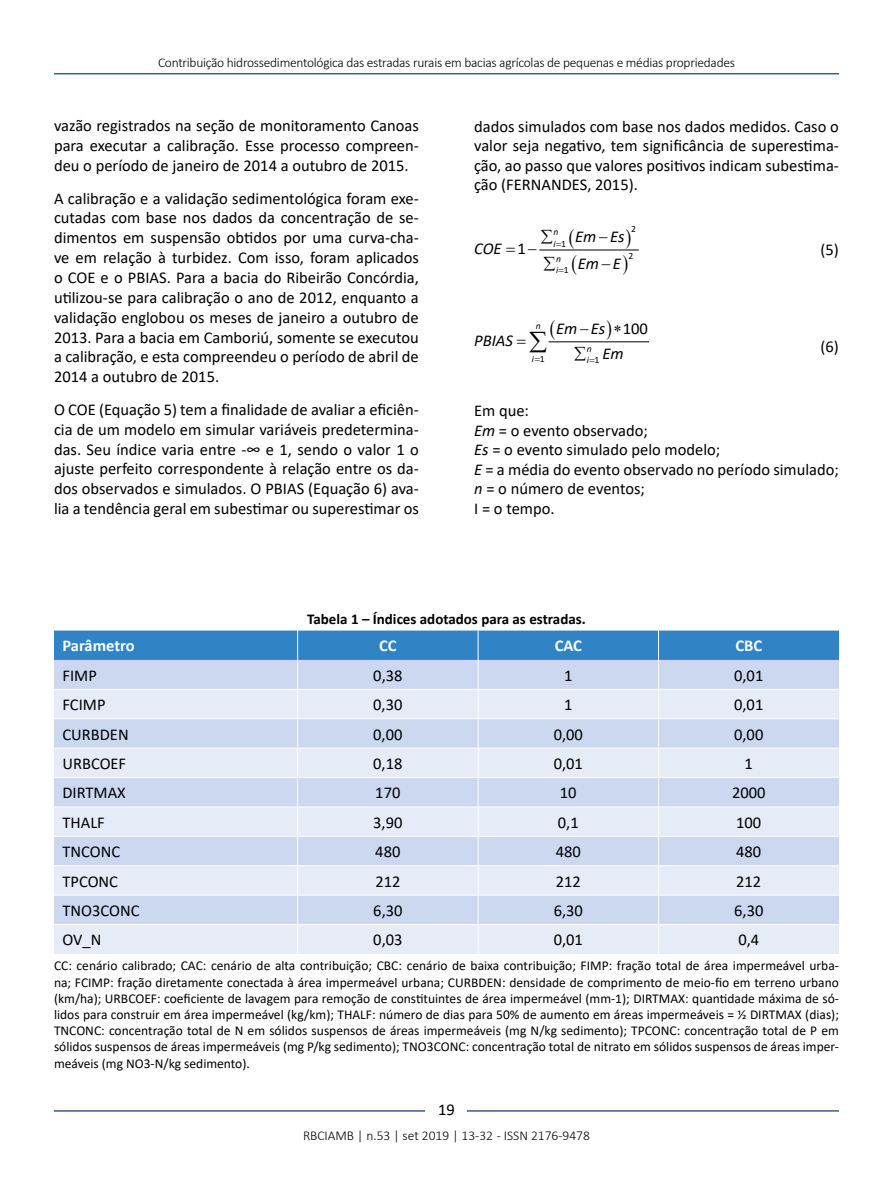
<style>
.page{position:relative;width:893px;height:1191px;background:#fff}
.page>*{position:absolute;margin:0;border:0;box-sizing:border-box;transform-origin:0 0}
.t1{font:16.5px/19.8px "Calibri";color:#000;text-align:justify}
.t2{font:italic 16.5px "Calibri";letter-spacing:-.005em;color:#020203}
.t3{font:700 16.5px "Calibri";color:#fff}
.t4{font:16.5px "Calibri";color:#020203}
.t5{font:700 15px "Calibri";color:#000}
.t6{font:13.5px/16.2px "Calibri";color:#000;text-align:justify}
.t7{font:300 13.5px "Calibri";letter-spacing:-.02em;color:#000}
.t8{font:300 13.5px "Calibri";color:#000}
.t9{font:italic 9.6px/11.7px "Calibri";color:#020203}
.t10{font:9.6px "Calibri";color:#020203}
.s1{font-style:italic}
</style>
<div class="page">
<hr style="left:54px;top:73px;width:785px;height:1px;background:#365f92">
<hr style="left:54px;top:1110px;width:785px;height:1px;background:#365f92">
<div style="left:426px;top:1096px;width:41px;height:26px;background:#fff"></div>
<hr style="left:540px;top:249px;width:98px;height:1px;background:#020203">
<hr style="left:549px;top:341px;width:99px;height:1px;background:#020203">
<svg style="left:54px;top:630px;width:785px;height:324px;background:#cadaf0"></svg>
<svg style="left:548px;top:341px;width:7px;height:2px"></svg>
<p class="t7" style="left:158px;top:54px;width:578px">Contribuição hidrossedimentológica das estradas rurais em bacias agrícolas de pequenas e médias propriedades</p>
<p class="t1" style="left:54px;top:116px;width:366px">vazão registrados na seção de monitoramento Canoas para executar a calibração. Esse processo compreen‑ deu o período de janeiro de 2014 a outubro de 2015.</p>
<p class="t1" style="left:54px;top:188px;width:366px">A calibração e a validação sedimentológica foram exe‑ cutadas com base nos dados da concentração de se‑ dimentos em suspensão obtidos por uma curva-cha‑ ve em relação à turbidez. Com isso, foram aplicados o COE e o PBIAS. Para a bacia do Ribeirão Concórdia, utilizou-se para calibração o ano de 2012, enquanto a validação englobou os meses de janeiro a outubro de 2013. Para a bacia em Camboriú, somente se executou a calibração, e esta compreendeu o período de abril de 2014 a outubro de 2015.</p>
<p class="t1" style="left:54px;top:399px;width:366px">O COE (Equação 5) tem a finalidade de avaliar a eficiên‑ cia de um modelo em simular variáveis predetermina‑ das. Seu índice varia entre -∞ e 1, sendo o valor 1 o ajuste perfeito correspondente à relação entre os da‑ dos observados e simulados. O PBIAS (Equação 6) ava‑ lia a tendência geral em subestimar ou superestimar os</p>
<p class="t1" style="left:474px;top:116px;width:366px">dados simulados com base nos dados medidos. Caso o valor seja negativo, tem significância de superestima‑ ção, ao passo que valores positivos indicam subestima‑ ção (FERNANDES, 2015).</p>
<p class="t9" style="left:553px;top:225px;width:6px">n i</p>
<p class="t9" style="left:556px;top:252px;width:6px">n i</p>
<p class="t10" style="left:631px;top:223px;width:6px">2</p>
<p class="t2" style="left:575px;top:225px;width:51px">Em Es</p>
<p class="t10" style="left:561px;top:237px;width:6px">1</p>
<p class="t1" style="left:821px;top:239px;width:20px">(5)</p>
<p class="t2" style="left:474px;top:237px;width:29px">COE</p>
<p class="t4" style="left:517px;top:237px;width:21px">1−</p>
<p class="t10" style="left:628px;top:249px;width:6px">2</p>
<p class="t2" style="left:578px;top:252px;width:44px">Em E</p>
<p class="t10" style="left:564px;top:263px;width:6px">1</p>
<p class="t2" style="left:474px;top:329px;width:40px">PBIAS</p>
<p class="t9" style="left:536px;top:320px;width:6px">n</p>
<p class="t2" style="left:556px;top:317px;width:51px">Em Es</p>
<p class="t4" style="left:614px;top:317px;width:36px">∗100</p>
<p class="t9" style="left:587px;top:342px;width:6px">n</p>
<p class="t2" style="left:603px;top:342px;width:23px">Em</p>
<p class="t9" style="left:532px;top:352px;width:4px">i</p>
<p class="t9" style="left:587px;top:354px;width:4px">i</p>
<p class="t10" style="left:540px;top:352px;width:6px">1</p>
<p class="t10" style="left:595px;top:353px;width:6px">1</p>
<p class="t1" style="left:821px;top:336px;width:20px">(6)</p>
<p class="t1" style="left:474px;top:400px;width:366px;text-align:left">Em que:<br><span class="s1">Em</span> = o evento observado;<br><span class="s1">Es</span> = o evento simulado pelo modelo;<br><span class="s1">E</span> = a média do evento observado no período simulado; <span class="s1">n</span> = o número de eventos;<br>I = o tempo.</p>
<p class="t5" style="left:307px;top:608px;width:280px">Tabela 1 – Índices adotados para as estradas.</p>
<p class="t3" style="left:63px;top:634px;width:74px">Parâmetro</p>
<p class="t3" style="left:379px;top:634px;width:19px">CC</p>
<p class="t3" style="left:555px;top:634px;width:29px">CAC</p>
<p class="t3" style="left:735px;top:634px;width:28px">CBC</p>
<p class="t1" style="left:63px;top:665px;width:36px">FIMP</p>
<p class="t1" style="left:373px;top:665px;width:31px">0,38</p>
<p class="t1" style="left:564px;top:665px;width:10px">1</p>
<p class="t1" style="left:734px;top:665px;width:31px">0,01</p>
<p class="t1" style="left:63px;top:694px;width:45px">FCIMP</p>
<p class="t1" style="left:373px;top:694px;width:31px">0,30</p>
<p class="t1" style="left:564px;top:694px;width:10px">1</p>
<p class="t1" style="left:734px;top:694px;width:31px">0,01</p>
<p class="t1" style="left:62px;top:724px;width:68px">CURBDEN</p>
<p class="t1" style="left:373px;top:724px;width:31px">0,00</p>
<p class="t1" style="left:554px;top:724px;width:31px">0,00</p>
<p class="t1" style="left:734px;top:724px;width:31px">0,00</p>
<p class="t1" style="left:62px;top:753px;width:65px">URBCOEF</p>
<p class="t1" style="left:373px;top:753px;width:31px">0,18</p>
<p class="t1" style="left:554px;top:753px;width:31px">0,01</p>
<p class="t1" style="left:744px;top:753px;width:10px">1</p>
<p class="t1" style="left:62px;top:782px;width:65px">DIRTMAX</p>
<p class="t1" style="left:375px;top:782px;width:27px">170</p>
<p class="t1" style="left:560px;top:782px;width:18px">10</p>
<p class="t1" style="left:732px;top:782px;width:35px">2000</p>
<p class="t1" style="left:62px;top:812px;width:44px">THALF</p>
<p class="t1" style="left:373px;top:812px;width:31px">3,90</p>
<p class="t1" style="left:558px;top:812px;width:22px">0,1</p>
<p class="t1" style="left:736px;top:812px;width:27px">100</p>
<p class="t1" style="left:62px;top:841px;width:59px">TNCONC</p>
<p class="t1" style="left:375px;top:841px;width:27px">480</p>
<p class="t1" style="left:556px;top:841px;width:27px">480</p>
<p class="t1" style="left:736px;top:841px;width:27px">480</p>
<p class="t1" style="left:63px;top:871px;width:57px">TPCONC</p>
<p class="t1" style="left:375px;top:871px;width:27px">212</p>
<p class="t1" style="left:556px;top:871px;width:27px">212</p>
<p class="t1" style="left:736px;top:871px;width:27px">212</p>
<p class="t1" style="left:63px;top:900px;width:79px">TNO3CONC</p>
<p class="t1" style="left:373px;top:900px;width:31px">6,30</p>
<p class="t1" style="left:554px;top:900px;width:31px">6,30</p>
<p class="t1" style="left:734px;top:900px;width:31px">6,30</p>
<p class="t1" style="left:63px;top:929px;width:40px">OV_N</p>
<p class="t1" style="left:373px;top:929px;width:31px">0,03</p>
<p class="t1" style="left:554px;top:929px;width:31px">0,01</p>
<p class="t1" style="left:738px;top:929px;width:22px">0,4</p>
<p class="t6" style="left:54px;top:957px;width:786px">CC: cenário calibrado; CAC: cenário de alta contribuição; CBC: cenário de baixa contribuição; FIMP: fração total de área impermeável urba‑ na; FCIMP: fração diretamente conectada à área impermeável urbana; CURBDEN: densidade de comprimento de meio-fio em terreno urbano (km/ha); URBCOEF: coeficiente de lavagem para remoção de constituintes de área impermeável (mm-1); DIRTMAX: quantidade máxima de só‑ lidos para construir em área impermeável (kg/km); THALF: número de dias para 50% de aumento em áreas impermeáveis = ½ DIRTMAX (dias); TNCONC: concentração total de N em sólidos suspensos de áreas impermeáveis (mg N/kg sedimento); TPCONC: concentração total de P em sólidos suspensos de áreas impermeáveis (mg P/kg sedimento); TNO3CONC: concentração total de nitrato em sólidos suspensos de áreas imper‑ meáveis (mg NO3-N/kg sedimento).</p>
<p class="t1" style="left:438px;top:1099px;width:18px">19</p>
<p class="t8" style="left:303px;top:1126px;width:288px">RBCIAMB | n.53 | set 2019 | 13-32 - ISSN 2176-9478</p>
</div>
